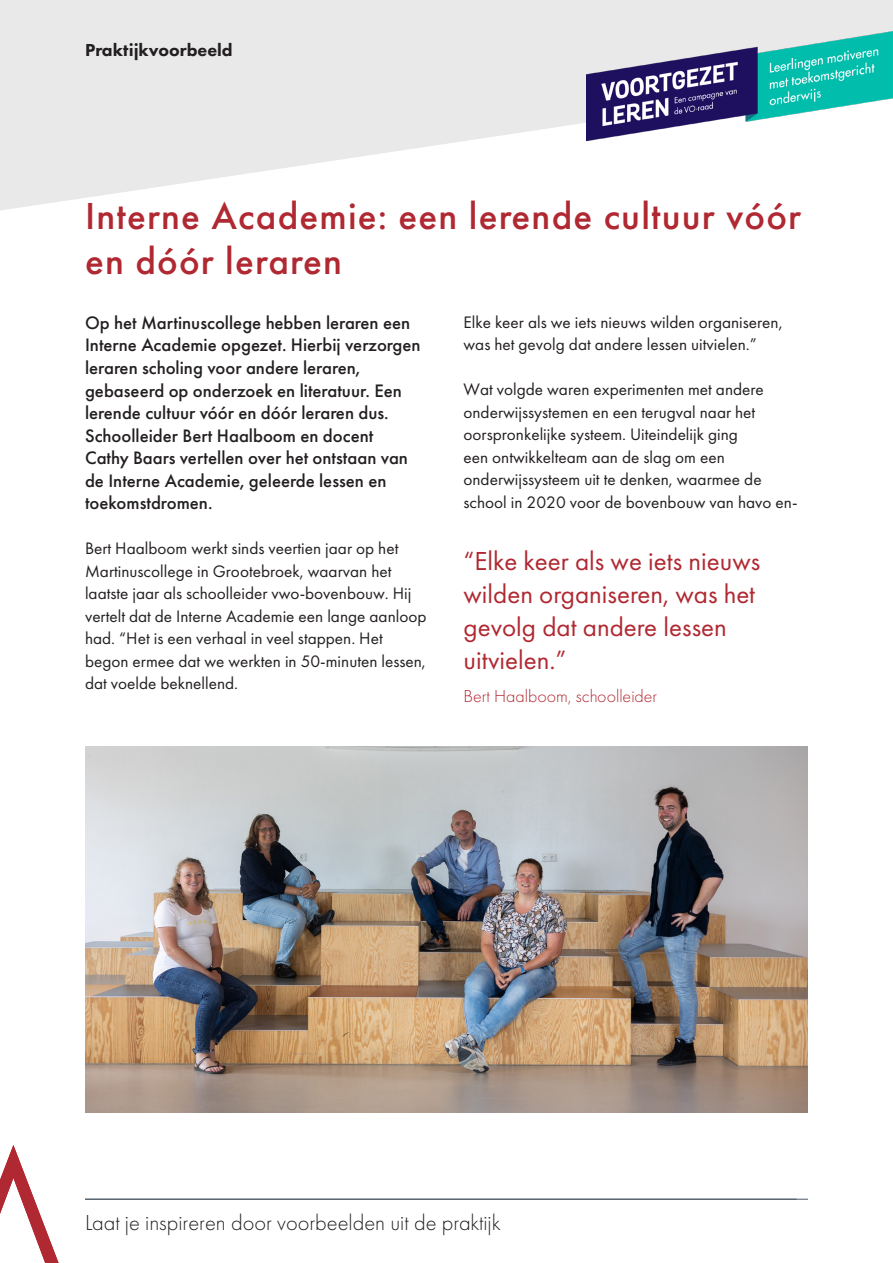
<style>
.page{position:relative;width:893px;height:1263px;background:#fff}
.page>*{position:absolute;margin:0;border:0;box-sizing:border-box;transform-origin:0 0}
.Kop__F2{font:500 39px/45px "Futura PT";letter-spacing:.03em;color:#b02831}
.Streamer_F5{font:27px/33px "Futura PT";color:#b02831}
.t1{font:300 22.5px "Futura PT";color:#231f20}
.Intro__F4{font:500 18.75px/22.5px "Futura PT";color:#231f20}
.Streamer_F5-2{font:300 18px "Futura PT";color:#b02831}
.praktijkvoorbeeld{font:800 18px "Futura PT";color:#231f20}
.platte_tekst__F1{font:17.25px/22.5px "Futura PT";color:#231f20}
</style>
<div class="page">
<hr style="left:85px;top:1199px;width:723px;height:1px;background:#4c5965">
<svg style="left:0;top:0;width:893px;height:210px;fill:#e9e9e9"></svg>
<img style="left:586px;top:32px;width:307px;height:108px">
<svg style="left:0;top:1145px;width:59px;height:118px"></svg>
<img style="left:85px;top:746px;width:723px;height:366px">
<p class="praktijkvoorbeeld" style="left:85px;top:39px;width:149px">Praktijkvoorbeeld</p>
<p class="Kop__F2" style="left:85px;top:193px;width:718px">Interne Academie: een lerende cultuur vóór en dóór leraren</p>
<p class="Intro__F4" style="left:85px;top:311px;width:337px">Op het Martinuscollege hebben leraren een Interne Academie opgezet. Hierbij verzorgen leraren scholing voor andere leraren, gebaseerd op onderzoek en literatuur. Een lerende cultuur vóór en dóór leraren dus.<br>Schoolleider Bert Haalboom en docent Cathy Baars vertellen over het ontstaan van de Interne Academie, geleerde lessen en toekomstdromen.</p>
<p class="platte_tekst__F1" style="left:85px;top:537px;width:343px">Bert Haalboom werkt sinds veertien jaar op het Martinuscollege in Grootebroek, waarvan het laatste jaar als schoolleider vwo-bovenbouw. Hij vertelt dat de Interne Academie een lange aanloop had. “Het is een verhaal in veel stappen. Het begon ermee dat we werkten in 50-minuten lessen, dat voelde beknellend.</p>
<p class="platte_tekst__F1" style="left:463px;top:311px;width:321px">Elke keer als we iets nieuws wilden organiseren, was het gevolg dat andere lessen uitvielen.”</p>
<p class="platte_tekst__F1" style="left:463px;top:378px;width:336px">Wat volgde waren experimenten met andere onderwijssystemen en een terugval naar het oorspronkelijke systeem. Uiteindelijk ging<br>een ontwikkelteam aan de slag om een onderwijssysteem uit te denken, waarmee de school in 2020 voor de bovenbouw van havo en-</p>
<p class="Streamer_F5" style="left:463px;top:544px;width:298px">“Elke keer als we iets nieuws wilden organiseren, was het gevolg dat andere lessen uitvielen.”</p>
<p class="Streamer_F5-2" style="left:463px;top:686px;width:195px">Bert Haalboom, schoolleider</p>
<h3 class="t1" style="left:85px;top:1209px;width:417px">Laat je inspireren door voorbeelden uit de praktijk</h3>
</div>
